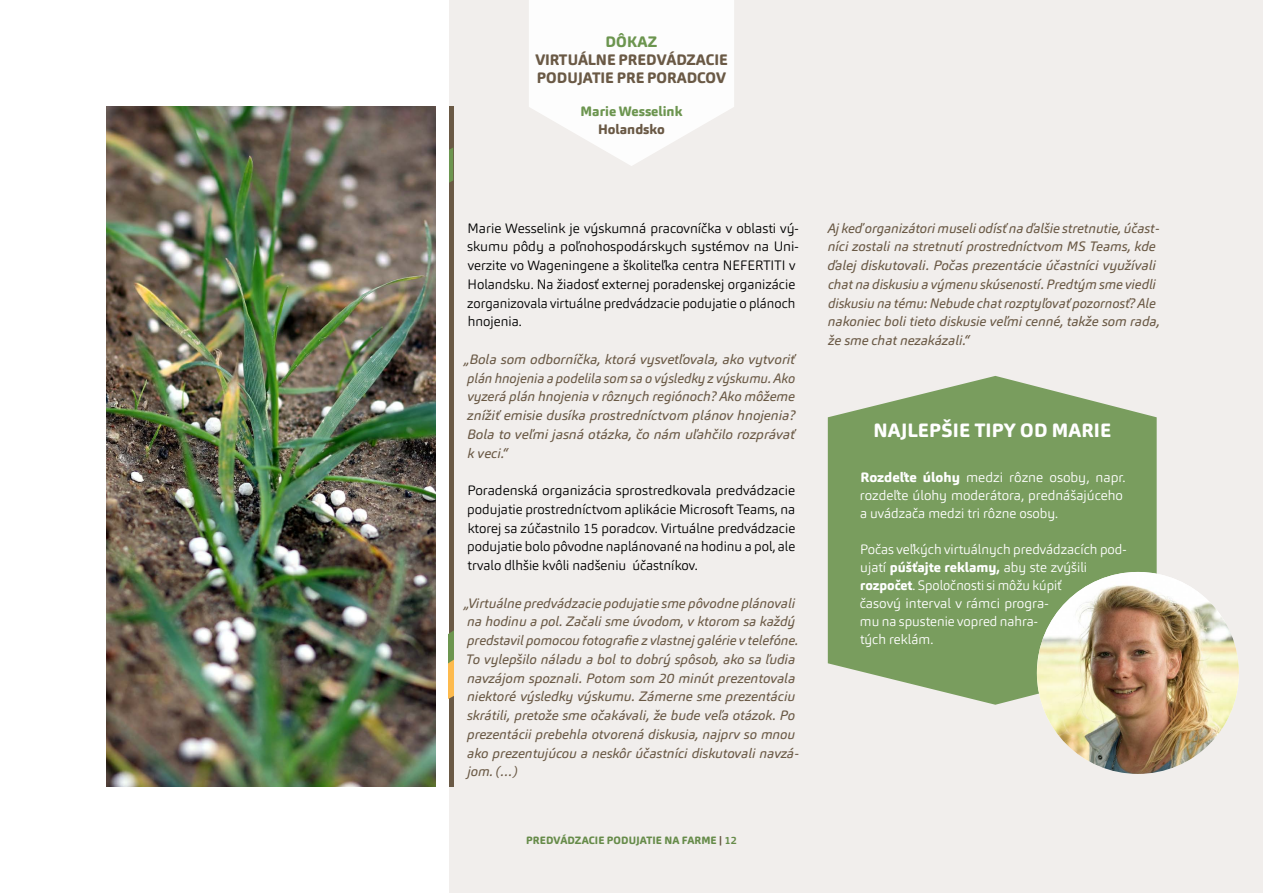
<style>
.page{position:relative;width:1263px;height:893px;background:#fff}
.page>*{position:absolute;margin:0;border:0;box-sizing:border-box;transform-origin:0 0}
.t1{font:800 19.05px "Carnas";letter-spacing:.01em;color:#fff}
.t2{font:800 15px/18px "Carnas";letter-spacing:-.005em;color:#6a5945}
.t3{font:800 15px "Carnas";letter-spacing:.02em;color:#6c954f}
.t4{font:italic 13.5px/18.8px "Carnas";color:#6a5945}
.t5{font:300 13.5px/18.8px "Carnas";color:#000}
.t6{font:300 13.5px/18px "Carnas";color:#fff}
.t7{font:800 13.5px "Carnas";color:#6c954f}
.t8{font:800 13.5px "Carnas";color:#6a5945}
.t9{font:800 10.5px "Carnas";letter-spacing:.005em;color:#6c954f}
.s1{color:#6a5945}
.s2{font-weight:700}
.s3{font-weight:800}
</style>
<div class="page">
<div style="left:449px;top:0;width:814px;height:893px;background:#f1eeec"></div>
<hr style="left:449px;top:106px;width:4px;height:681px;background:#6a5945">
<svg style="left:449px;top:148px;width:4px;height:35px"></svg>
<svg style="left:449px;top:631px;width:4px;height:68px"></svg>
<svg style="left:828px;top:376px;width:329px;height:329px;background:#86a66e"></svg>
<svg style="left:529px;top:0;width:205px;height:166px"></svg>
<img style="left:106px;top:106px;width:329px;height:681px">
<img style="left:1037px;top:572px;width:202px;height:202px;border-radius:101px">
<p class="t3" style="left:605px;top:32px;width:53px">DÔKAZ</p>
<p class="t2" style="left:535px;top:50px;width:194px">VIRTUÁLNE PREDVÁDZACIE<br>PODUJATIE PRE PORADCOV</p>
<p class="t7" style="left:581px;top:102px;width:103px">Marie Wesselink</p>
<p class="t8" style="left:598px;top:120px;width:68px">Holandsko</p>
<p class="t5" style="left:467px;top:218px;width:333px">Marie Wesselink je výskumná pracovníčka v oblasti vý&shy;skumu pôdy a poľnohospodárskych systémov na Uni&shy;verzite vo Wageningene a školiteľka centra NEFERTITI v Holandsku. Na žiadosť externej poradenskej organizácie zorganizovala virtuálne predvádzacie podujatie o plánoch hnojenia.</p>
<p class="t4" style="left:464px;top:350px;width:333px;text-align:justify">„Bola som odborníčka, ktorá vysvetľovala, ako vytvoriť plán hnojenia a podelila som sa o výsledky z výskumu. Ako vyzerá plán hnojenia v rôznych regiónoch? Ako môžeme znížiť emisie dusíka prostredníctvom plánov hnojenia?<br>Bola to veľmi jasná otázka, čo nám uľahčilo rozprávať k veci.“</p>
<p class="t5" style="left:467px;top:481px;width:330px;text-align:justify">Poradenská organizácia sprostredkovala predvádzacie podujatie prostredníctvom aplikácie Microsoft Teams, na ktorej sa zúčastnilo 15 poradcov. Virtuálne predvádzacie podujatie bolo pôvodne naplánované na hodinu a pol, ale trvalo dlhšie kvôli nadšeniu účastníkov.</p>
<p class="t4" style="left:464px;top:593px;width:336px">„Virtuálne predvádzacie podujatie sme pôvodne plánovali na hodinu a pol. Začali sme úvodom, v ktorom sa každý predstavil pomocou fotografie z vlastnej galérie v telefóne.<br>To vylepšilo náladu a bol to dobrý spôsob, ako sa ľudia navzájom spoznali. Potom som 20 minút prezentovala niektoré výsledky výskumu. Zámerne sme prezentáciu skrátili, pretože sme očakávali, že bude veľa otázok. Po prezentácii prebehla otvorená diskusia, najprv so mnou ako prezentujúcou a neskôr účastníci diskutovali navzá&shy;jom. (…)</p>
<p class="t9" style="left:526px;top:833px;width:212px">PREDVÁDZACIE PODUJATIE NA FARME <span class="s1">|</span> <span class="s2">12</span></p>
<p class="t4" style="left:827px;top:218px;width:334px">Aj keď organizátori museli odísť na ďalšie stretnutie, účast&shy;níci zostali na stretnutí prostredníctvom MS Teams, kde ďalej diskutovali. Počas prezentácie účastníci využívali chat na diskusiu a výmenu skúseností. Predtým sme viedli diskusiu na tému: Nebude chat rozptyľovať pozornosť? Ale nakoniec boli tieto diskusie veľmi cenné, takže som rada, že sme chat nezakázali.“</p>
<h1 class="t1" style="left:873px;top:418px;width:239px">NAJLEPŠIE TIPY OD MARIE</h1>
<p class="t6" style="left:860px;top:469px;width:267px"><span class="s3">Rozdeľte úlohy</span> medzi rôzne osoby, napr. rozdeľte úlohy moderátora, prednášajúceho a uvádzača medzi tri rôzne osoby.</p>
<p class="t6" style="left:860px;top:541px;width:268px">Počas veľkých virtuálnych predvádzacích pod&shy;ujatí <span class="s3">púšťajte reklamy,</span> aby ste zvýšili <span class="s3">rozpočet</span>. Spoločnosti si môžu kúpiť<br>časový interval v rámci progra-<br>mu na spustenie vopred nahra-<br>tých reklám.</p>
</div>
